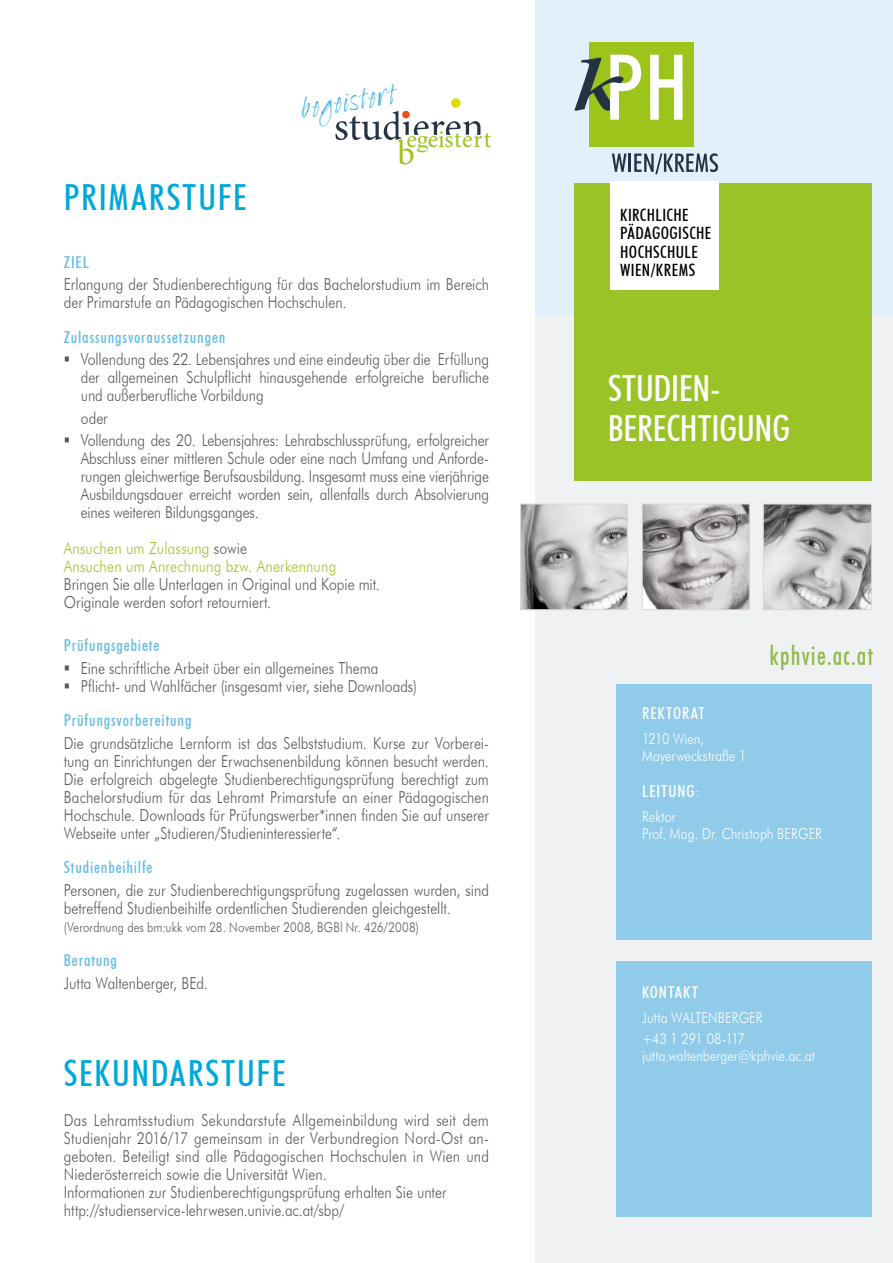
<style>
.page{position:relative;width:893px;height:1263px;background:#fff}
.page>*{position:absolute;margin:0;border:0;box-sizing:border-box;transform-origin:0 0}
.t1{font:500 condensed 36px "Futura BT";letter-spacing:.05em;color:#00a8da}
.t2{font:500 condensed 36px/40.2px "Futura BT";letter-spacing:-.005em;color:#fff}
.t3{font:34.8px "Minion Pro";color:#9cc31b}
.t4{font:27.6px "Baby Bowser";color:#3bb2de;scale:1.11 1}
.t5{font:500 condensed 27px "Futura BT";letter-spacing:.05em;color:#8eba47;scale:.9 1}
.t6{font:24.45px "Minion Pro";letter-spacing:.025em;color:#9cc31b}
.t7{font:500 condensed 16.95px/18.3px "Futura BT";letter-spacing:.025em;color:#000}
.t8{font:300 16.5px/18px "Futura BT";color:#575756;scale:.85 1}
.t9{font:500 condensed 16.5px "Futura BT";letter-spacing:.05em;color:#65bde4}
.t10{font:300 16.5px/18px "Futura BT";letter-spacing:.01em;color:#9dc41a;scale:.85 1}
.t11{font:500 condensed 16.5px "Futura BT";letter-spacing:.055em;color:#fff}
.t12{font:300 15px/16.5px "Futura BT";letter-spacing:.005em;color:#fff;scale:.85 1}
.t13{font:300 13.5px "Futura BT";letter-spacing:.01em;color:#575756;scale:.85 1}
.s1{font-family:"Times New Roman"}
.s2{color:#9ac328}
.s3{color:#575756}
.s4{font-weight:300;font-stretch:normal;font-size:15px}
</style>
<div class="page">
<div style="left:536px;top:0;width:357px;height:315px;background:#e1f0fa"></div>
<div style="left:536px;top:315px;width:357px;height:948px;background:#f0f1f3"></div>
<div style="left:617px;top:685px;width:255px;height:255px;background:#90cbea"></div>
<div style="left:617px;top:961px;width:255px;height:255px;background:#90cbea"></div>
<div style="left:574px;top:183px;width:298px;height:297px;background:#9ac328"></div>
<div style="left:589px;top:43px;width:105px;height:104px;background:#9dc41a"></div>
<svg style="left:650px;top:55px;width:32px;height:65px"></svg>
<svg style="left:574px;top:55px;width:67px;height:65px"></svg>
<svg style="left:612px;top:153px;width:106px;height:21px"></svg>
<div style="left:610px;top:95px;width:9px;height:19px;background:#fff"></div>
<div style="left:610px;top:181px;width:109px;height:109px;background:#fff"></div>
<img style="left:644px;top:506px;width:103px;height:102px">
<div style="left:642px;top:504px;width:107px;height:106px;border:1px solid #dad6d8"></div>
<img style="left:765px;top:506px;width:105px;height:102px">
<div style="left:763px;top:504px;width:109px;height:106px;border:1px solid #dad6d8"></div>
<img style="left:522px;top:506px;width:104px;height:102px">
<div style="left:520px;top:504px;width:108px;height:106px;border:1px solid #dad6d8"></div>
<svg style="left:335px;top:98px;width:145px;height:42px"></svg>
<h3 class="t4" style="left:298px;top:93px;width:91px;rotate:-9deg">begei tert</h3>
<h1 class="t1" style="left:64px;top:176px;width:185px">PRIMARSTUFE</h1>
<h3 class="t6" style="left:406px;top:123px;width:87px">e<span class="s1">g</span>eistert</h3>
<h2 class="t3" style="left:398px;top:130px;width:19px">b</h2>
<p class="t9" style="left:64px;top:252px;width:27px">ZIEL</p>
<p class="t8" style="left:64px;top:275px;width:502px">Erlangung der Studienberechtigung für das Bachelorstudium im Bereich der Primarstufe an Pädagogischen Hochschulen.</p>
<p class="t9" style="left:64px;top:327px;width:163px">Zulassungsvoraussetzungen</p>
<p class="t8" style="left:81px;top:350px;width:482px;text-align:justify">Vollendung des 22. Lebensjahres und eine eindeutig über die Erfüllung der allgemeinen Schulpflicht hinausgehende erfolgreiche berufliche und außerberufliche Vorbildung</p>
<p class="t8" style="left:81px;top:407px;width:482px;line-height:22.2px">oder<br>Vollendung des 20. Lebensjahres: Lehrabschlussprüfung, erfolgreicher</p>
<p class="t8" style="left:81px;top:449px;width:482px;text-align:justify">Abschluss einer mittleren Schule oder eine nach Umfang und Anforde&shy;rungen gleichwertige Berufsausbildung. Insgesamt muss eine vierjährige Ausbildungsdauer erreicht worden sein, allenfalls durch Absolvierung eines weiteren Bildungsganges.</p>
<p class="t10" style="left:64px;top:539px;width:322px"><span class="s2">Ansuchen um Zulassung</span> <span class="s3">sowie<br></span>Ansuchen um Anrechnung bzw. Anerkennung</p>
<p class="t8" style="left:64px;top:575px;width:373px">Bringen Sie alle Unterlagen in Original und Kopie mit.<br>Originale werden sofort retourniert.</p>
<p class="t9" style="left:64px;top:635px;width:97px">Prüfungsgebiete</p>
<p class="t8" style="left:81px;top:659px;width:397px">Eine schriftliche Arbeit über ein allgemeines Thema<br>Pflicht- und Wahlfächer (insgesamt vier, siehe Downloads)</p>
<p class="t9" style="left:64px;top:710px;width:129px">Prüfungsvorbereitung</p>
<p class="t8" style="left:64px;top:734px;width:502px;text-align:justify">Die grundsätzliche Lernform ist das Selbststudium. Kurse zur Vorberei&shy;tung an Einrichtungen der Erwachsenenbildung können besucht werden.<br>Die erfolgreich abgelegte Studienberechtigungsprüfung berechtigt zum Bachelorstudium für das Lehramt Primarstufe an einer Pädagogischen Hochschule. Downloads für Prüfungswerber*innen finden Sie auf unserer Webseite unter „Studieren/Studieninteressierte“.</p>
<p class="t9" style="left:64px;top:857px;width:90px">Studienbeihilfe</p>
<p class="t8" style="left:64px;top:881px;width:502px">Personen, die zur Studienberechtigungsprüfung zugelassen wurden, sind betreffend Studienbeihilfe ordentlichen Studierenden gleichgestellt.</p>
<p class="t13" style="left:64px;top:919px;width:419px">(Verordnung des bm:ukk vom 28. November 2008, BGBl Nr. 426/2008)</p>
<p class="t9" style="left:64px;top:950px;width:55px">Beratung</p>
<p class="t8" style="left:64px;top:974px;width:171px">Jutta Waltenberger, BEd.</p>
<h1 class="t1" style="left:64px;top:1051px;width:224px">SEKUNDARSTUFE</h1>
<p class="t8" style="left:64px;top:1111px;width:502px">Das Lehramtsstudium Sekundarstufe Allgemeinbildung wird seit dem Studienjahr 2016/17 gemeinsam in der Verbundregion Nord-Ost an&shy;geboten. Beteiligt sind alle Pädagogischen Hochschulen in Wien und Niederösterreich sowie die Universität Wien.<br>Informationen zur Studienberechtigungsprüfung erhalten Sie unter http://studienservice-lehrwesen.univie.ac.at/sbp/</p>
<p class="t7" style="left:620px;top:206px;width:93px">KIRCHLICHE<br>PÄDAGOGISCHE<br>HOCHSCHULE<br>WIEN/KREMS</p>
<h1 class="t2" style="left:608px;top:368px;width:183px">STUDIEN-<br>BERECHTIGUNG</h1>
<h3 class="t5" style="left:770px;top:639px;width:116px">kphvie.ac.at</h3>
<p class="t11" style="left:642px;top:703px;width:64px">REKTORAT</p>
<p class="t12" style="left:642px;top:731px;width:124px">1210 Wien,<br>Mayerweckstraße 1</p>
<p class="t11" style="left:642px;top:781px;width:59px">LEITUNG<span class="s4">:</span></p>
<p class="t12" style="left:642px;top:808px;width:213px">Rektor<br>Prof. Mag. Dr. Christoph BERGER</p>
<p class="t11" style="left:642px;top:982px;width:57px">KONTAKT</p>
<p class="t12" style="left:642px;top:1007px;width:143px;line-height:21px">Jutta WALTENBERGER +43 1 291 08-117</p>
<p class="t12" style="left:642px;top:1047px;width:205px">jutta.waltenberger@kphvie.ac.at</p>
</div>
